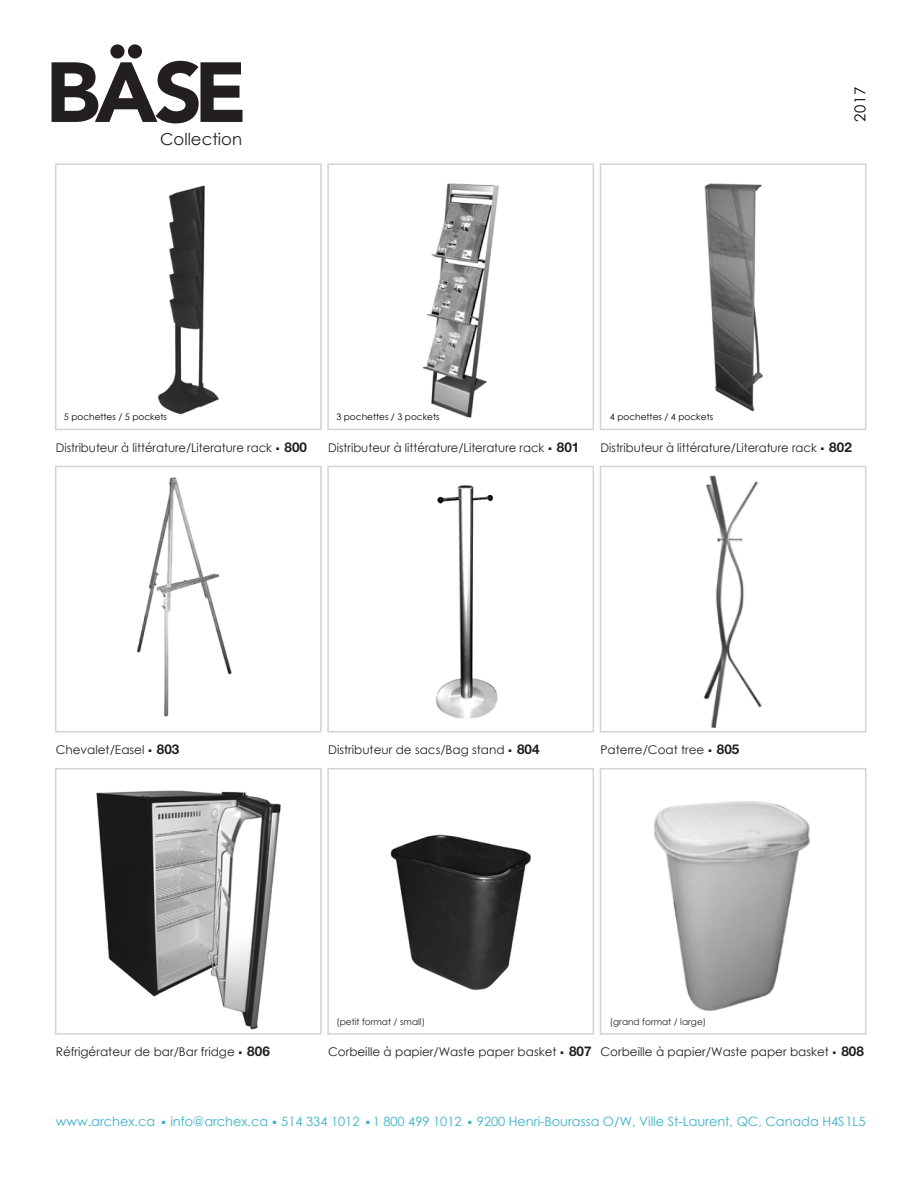
<style>
.page{position:relative;width:918px;height:1188px;background:#fff}
.page>*{position:absolute;margin:0;border:0;box-sizing:border-box;transform-origin:0 0}
.t1{font:900 84.15px "Avenir LT Std";color:#231f20}
.t2{font:16.5px "Century Gothic";color:#231f20}
.t3{font:15px "Century Gothic";color:#000}
.t4{font:12.9px "Century Gothic";color:#3bb0c9}
.t5{font:12px "Century Gothic";color:#231f20}
.t6{font:9px "Century Gothic";color:#000}
.t7{font:9px "Century Gothic";color:#231f20}
.s1{font-family:"Helvetica Neue LT Std";font-weight:700;font-size:13.5px}
</style>
<div class="page">
<img style="left:136px;top:477px;width:96px;height:240px">
<div style="left:55px;top:163px;width:267px;height:267px;border:2px solid #d1d3d4"></div>
<img style="left:435px;top:485px;width:63px;height:234px">
<div style="left:327px;top:163px;width:267px;height:267px;border:2px solid #d1d3d4"></div>
<div style="left:600px;top:163px;width:266px;height:267px;border:2px solid #d1d3d4"></div>
<div style="left:55px;top:466px;width:267px;height:266px;border:2px solid #d1d3d4"></div>
<div style="left:327px;top:466px;width:267px;height:266px;border:2px solid #d1d3d4"></div>
<div style="left:600px;top:466px;width:266px;height:266px;border:2px solid #d1d3d4"></div>
<img style="left:157px;top:185px;width:62px;height:230px">
<img style="left:422px;top:183px;width:77px;height:235px">
<img style="left:704px;top:183px;width:59px;height:229px">
<img style="left:654px;top:801px;width:156px;height:210px">
<div style="left:55px;top:768px;width:267px;height:267px;border:2px solid #d1d3d4"></div>
<div style="left:327px;top:768px;width:267px;height:267px;border:2px solid #d1d3d4"></div>
<div style="left:600px;top:768px;width:266px;height:267px;border:2px solid #d1d3d4"></div>
<img style="left:390px;top:834px;width:141px;height:157px">
<img style="left:93px;top:790px;width:192px;height:243px">
<img style="left:703px;top:475px;width:59px;height:253px">
<h1 class="t1" style="left:45px;top:42px;width:203px">BÄSE</h1>
<h2 class="t2" style="left:160px;top:128px;width:83px">Collection</h2>
<p class="t6" style="left:64px;top:411px;width:105px">5 pochettes / 5 pockets</p>
<p class="t6" style="left:336px;top:411px;width:105px">3 pochettes / 3 pockets</p>
<p class="t6" style="left:610px;top:411px;width:105px">4 pochettes / 4 pockets</p>
<p class="t3" style="left:851px;top:122px;width:37px;rotate:-90deg">2017</p>
<p class="t5" style="left:56px;top:440px;width:253px">Distributeur à littérature/Literature rack <sup>.</sup> <span class="s1">800</span></p>
<p class="t5" style="left:328px;top:440px;width:253px">Distributeur à littérature/Literature rack <sup>.</sup> <span class="s1">801</span></p>
<p class="t5" style="left:600px;top:440px;width:253px">Distributeur à littérature/Literature rack <sup>.</sup> <span class="s1">802</span></p>
<p class="t5" style="left:56px;top:743px;width:125px">Chevalet/Easel <sup>.</sup> <span class="s1">803</span></p>
<p class="t5" style="left:328px;top:743px;width:213px">Distributeur de sacs/Bag stand <sup>.</sup> <span class="s1">804</span></p>
<p class="t5" style="left:600px;top:743px;width:140px">Paterre/Coat tree <sup>.</sup> <span class="s1">805</span></p>
<p class="t7" style="left:336px;top:1016px;width:90px">(petit format / small)</p>
<p class="t7" style="left:610px;top:1016px;width:98px">(grand format / large)</p>
<p class="t5" style="left:600px;top:1044px;width:265px">Corbeille à papier/Waste paper basket <sup>.</sup> <span class="s1">808</span></p>
<p class="t5" style="left:56px;top:1044px;width:216px">Réfrigérateur de bar/Bar fridge <sup>.</sup> <span class="s1">806</span></p>
<p class="t5" style="left:328px;top:1044px;width:265px">Corbeille à papier/Waste paper basket <sup>.</sup> <span class="s1">807</span></p>
<p class="t4" style="left:56px;top:1114px;width:811px">www.archex.ca <sup>.</sup> info@archex.ca <sup>.</sup> 514 334 1012 <sup>.</sup> 1 800 499 1012 <sup>.</sup> 9200 Henri-Bourassa O/W, Ville St-Laurent, QC, Canada H4S1L5</p>
</div>
